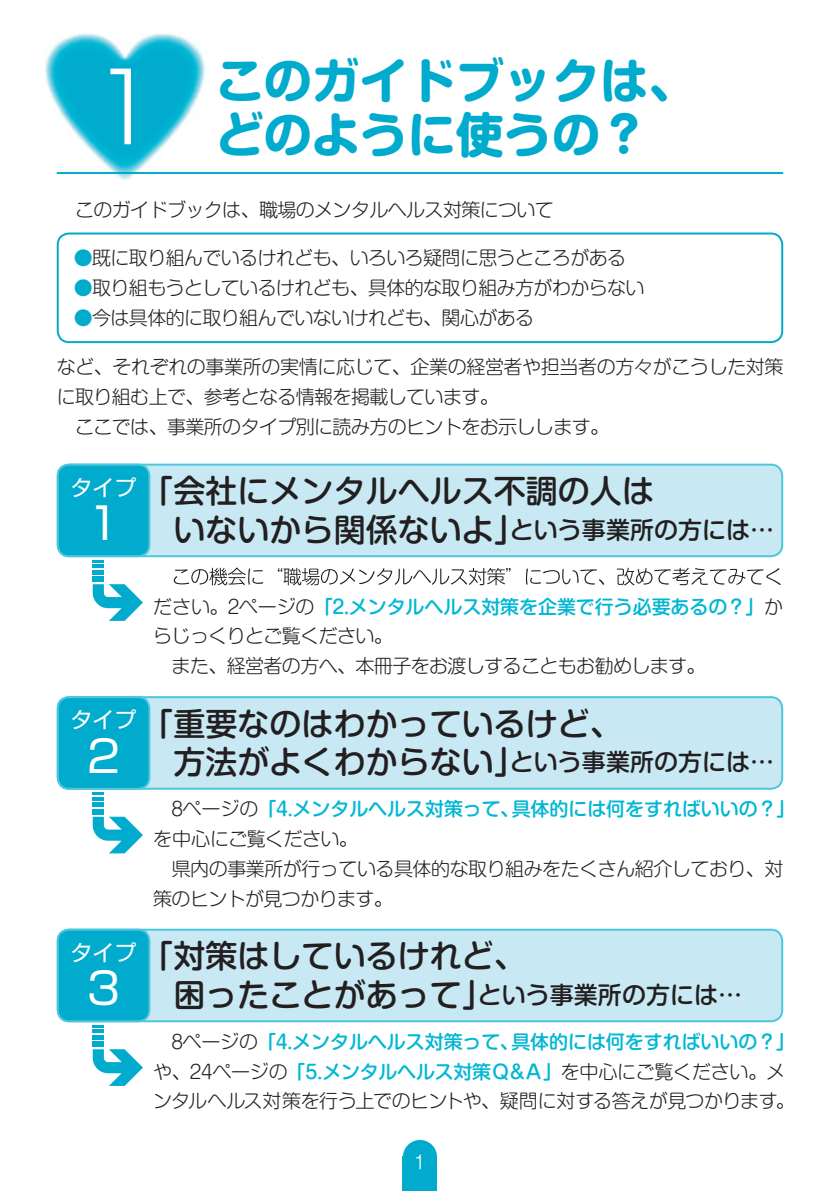
<style>
.page{position:relative;width:840px;height:1191px;background:#fff}
.page>*{position:absolute;margin:0;border:0;box-sizing:border-box;transform-origin:0 0}
.t1{font:300 96px "Shin Go Pro";color:#fff}
.t2{font:700 48px/54px "Shin M Go Pro";color:#00abcd}
.t3{font:44px "Shin Go Pro";color:#fff}
.t4{font:500 32px/38.4px "Shin M Go Pro";color:#231f20}
.t5{font:500 24px "Shin M Go Pro";color:#231f20}
.t6{font:22px "Shin Go Pro";color:#fff}
.t7{font:300 19px/29.8px "Shin M Go Pro";letter-spacing:-.035em;color:#231f20}
.t8{font:300 19px/29.8px "Shin M Go Pro";letter-spacing:-.015em;color:#231f20}
.t9{font:300 18px "Shin M Go Pro";color:#fff}
.s1{color:#00abcd}
.s2{font-size:24px}
.s3{font-weight:500;color:#00b7d4}
.s4{font-size:32px}
</style>
<div class="page">
<img style="left:45px;top:33px;width:160px;height:148px">
<div style="left:57px;top:232px;width:725px;height:111px;border:2px solid #00abcd;border-radius:11px"></div>
<div style="left:58px;top:464px;width:723px;height:92px;background:#c8e9f3;border-radius:11px"></div>
<div style="left:57px;top:463px;width:725px;height:94px;border:2px solid #4ec6dc;border-radius:11px"></div>
<div style="left:58px;top:464px;width:91px;height:92px;background:#00abcd;border-radius:11px"></div>
<div style="left:57px;top:463px;width:93px;height:94px;border:2px solid #4ec6dc;border-radius:11px"></div>
<div style="left:58px;top:697px;width:723px;height:91px;background:#c8e9f3;border-radius:11px"></div>
<div style="left:57px;top:696px;width:725px;height:93px;border:2px solid #4ec6dc;border-radius:11px"></div>
<div style="left:58px;top:697px;width:91px;height:91px;background:#00abcd;border-radius:11px"></div>
<div style="left:57px;top:696px;width:93px;height:93px;border:2px solid #4ec6dc;border-radius:11px"></div>
<div style="left:58px;top:929px;width:723px;height:92px;background:#c8e9f3;border-radius:11px"></div>
<div style="left:57px;top:928px;width:725px;height:94px;border:2px solid #4ec6dc;border-radius:11px"></div>
<div style="left:58px;top:929px;width:91px;height:92px;background:#00abcd;border-radius:11px"></div>
<div style="left:57px;top:928px;width:93px;height:94px;border:2px solid #4ec6dc;border-radius:11px"></div>
<hr style="left:57px;top:172px;width:725px;height:2px;background:#00abcd">
<div style="left:93px;top:576px;width:11px;height:6px;background:#00abcd"></div>
<hr style="left:93px;top:570px;width:11px;height:4px;background:#00abcd">
<svg style="left:93px;top:560px;width:11px;height:7px"></svg>
<svg style="left:93px;top:584px;width:50px;height:37px"></svg>
<svg style="left:174px;top:567px;width:606px;height:18px"></svg>
<div style="left:93px;top:809px;width:11px;height:5px;background:#00abcd"></div>
<hr style="left:93px;top:802px;width:11px;height:4px;background:#00abcd">
<svg style="left:93px;top:792px;width:11px;height:8px"></svg>
<svg style="left:93px;top:816px;width:50px;height:37px"></svg>
<div style="left:93px;top:1041px;width:11px;height:6px;background:#00abcd"></div>
<hr style="left:93px;top:1035px;width:11px;height:4px;background:#00abcd">
<svg style="left:93px;top:1025px;width:11px;height:7px"></svg>
<svg style="left:93px;top:1049px;width:50px;height:37px"></svg>
<div style="left:403px;top:1157px;width:34px;height:34px;background:#00abcd"></div>
<div style="left:403px;top:1140px;width:34px;height:34px;background:#00abcd;border-radius:50%"></div>
<h1 class="t1" style="left:88px;top:29px;width:74px">1</h1>
<h2 class="t2" style="left:215px;top:48px;width:482px">このガイドブックは、どのように使うの？</h2>
<p class="t7" style="left:57px;top:192px;width:498px">　このガイドブックは、職場のメンタルヘルス対策について</p>
<p class="t7" style="left:74px;top:241px;width:553px"><span class="s1">●</span>既に取り組んでいるけれども、いろいろ疑問に思うところがある</p>
<p class="t7" style="left:74px;top:271px;width:572px"><span class="s1">●</span>取り組もうとしているけれども、具体的な取り組み方がわからない</p>
<p class="t7" style="left:74px;top:300px;width:461px"><span class="s1">●</span>今は具体的に取り組んでいないけれども、関心がある</p>
<p class="t7" style="left:57px;top:350px;width:728px">など、それぞれの事業所の実情に応じて、企業の経営者や担当者の方々がこうした対策に取り組む上で、参考となる情報を掲載しています。<br>　ここでは、事業所のタイプ別に読み方のヒントをお示しします。</p>
<p class="t6" style="left:70px;top:469px;width:68px">タイプ</p>
<h3 class="t3" style="left:87px;top:487px;width:35px">1</h3>
<h3 class="t4" style="left:173px;top:468px;width:601px;text-indent:-32px">「会社にメンタルヘルス不調の人は<br>いないから関係ないよ」<span class="s2">という事業所の方には…</span></h3>
<p class="t6" style="left:70px;top:701px;width:68px">タイプ</p>
<h3 class="t3" style="left:87px;top:720px;width:35px">2</h3>
<p class="t6" style="left:70px;top:934px;width:68px">タイプ</p>
<h3 class="t3" style="left:87px;top:952px;width:35px">3</h3>
<p class="t7" style="left:153px;top:589px;width:631px">ださい。2ページの<span class="s3">「2.メンタルヘルス対策を企業で行う必要あるの？」</span>からじっくりとご覧ください。<br>　また、経営者の方へ、本冊子をお渡しすることもお勧めします。</p>
<h3 class="t4" style="left:173px;top:700px;width:601px;text-indent:-32px">「重要なのはわかっているけど、<br>方法がよくわからない」<span class="s2">という事業所の方には…</span></h3>
<p class="t7" style="left:153px;top:792px;width:643px">　8ページの<span class="s3">「4.メンタルヘルス対策って、具体的には何をすればいいの？」</span>を中心にご覧ください。<br>　県内の事業所が行っている具体的な取り組みをたくさん紹介しており、対策のヒントが見つかります。</p>
<h3 class="t4" style="left:141px;top:933px;width:385px">「対策はしているけれど、</h3>
<p class="t5" style="left:173px;top:975px;width:569px"><span class="s4">困ったことがあって」</span>という事業所の方には…</p>
<p class="t8" style="left:153px;top:1024px;width:642px">　8ページの<span class="s3">「4.メンタルヘルス対策って、具体的には何をすればいいの？」</span>や、24ページの<span class="s3">「5.メンタルヘルス対策Ｑ&amp;Ａ」</span>を中心にご覧ください。メンタルヘルス対策を行う上でのヒントや、疑問に対する答えが見つかります。</p>
<p class="t9" style="left:414px;top:1147px;width:12px">1</p>
</div>
